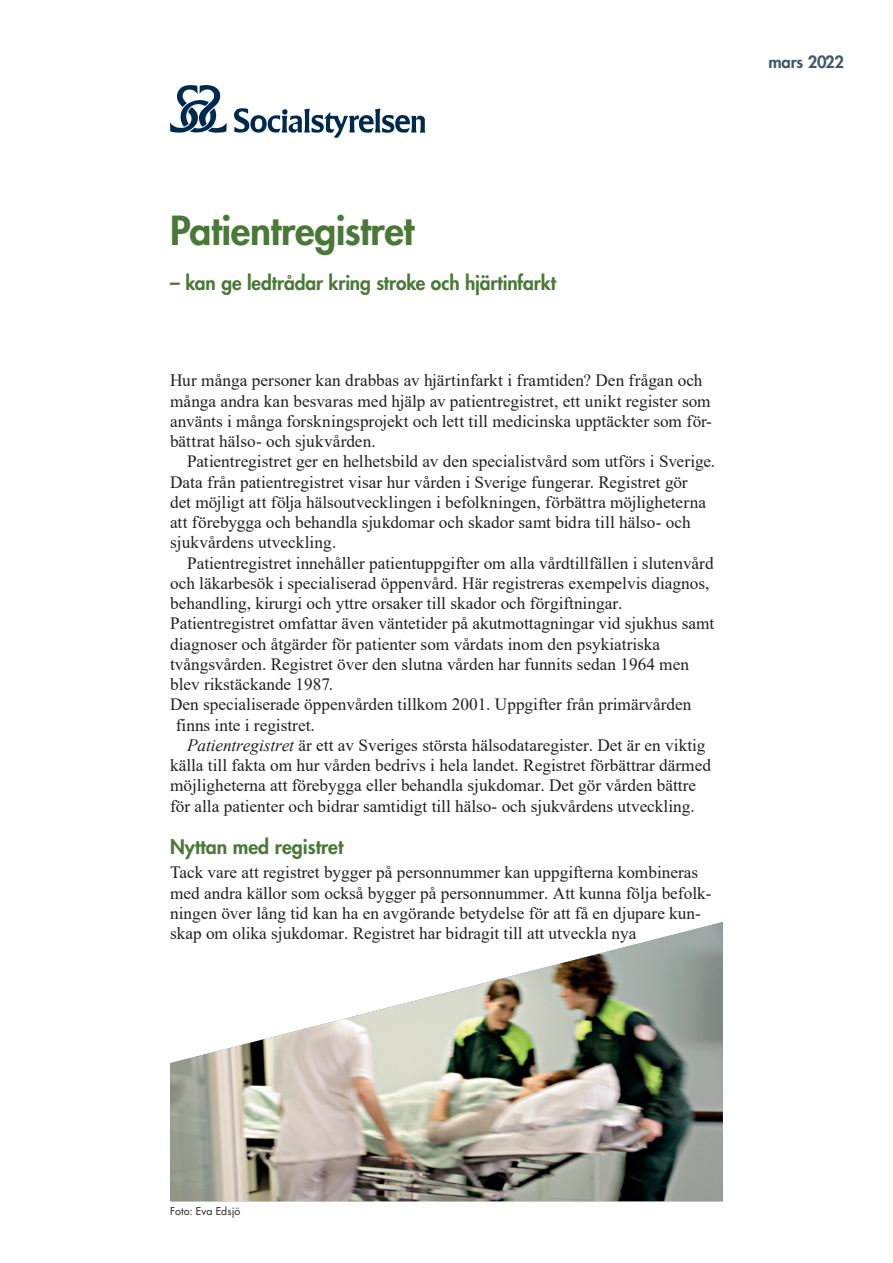
<style>
.page{position:relative;width:893px;height:1263px;background:#fff}
.page>*{position:absolute;margin:0;border:0;box-sizing:border-box;transform-origin:0 0}
.t1{font:800 39px "Futura Std";letter-spacing:-.01em;color:#4a7937}
.t2{font:800 19.5px "Futura Std";letter-spacing:-.005em;color:#4a7937}
.t3{font:17.25px/20.2px "Times New Roman";color:#231f20}
.t4{font:800 16.5px "Futura Std";letter-spacing:-.01em;color:#3f596b}
.t5{font:10.5px "Futura Std";letter-spacing:.005em;color:#231f20}
.s1{font-style:inherit}
.s2{font-style:italic}
</style>
<div class="page">
<svg style="left:170px;top:85px;width:57px;height:48px"></svg>
<svg style="left:234px;top:108px;width:191px;height:30px"></svg>
<img style="left:170px;top:922px;width:553px;height:279px">
<p class="t4" style="left:769px;top:51px;width:77px">mars 2022</p>
<h1 class="t1" style="left:170px;top:206px;width:246px">Patientregistret</h1>
<p class="t2" style="left:170px;top:270px;width:388px">– kan ge ledtrådar kring stroke och hjärtinfarkt</p>
<p class="t3" style="left:170px;top:370px;width:543px">Hur många personer kan drabbas av hjärtinfarkt i framtiden? Den frågan och många andra kan besvaras med hjälp av patientregistret, ett unikt register som använts i många forskningsprojekt och lett till medicinska upptäckter som för&shy;bättrat hälso- och sjukvården.</p>
<p class="t3" style="left:170px;top:451px;width:547px;text-indent:17px">Patientregistret ger en helhetsbild av den specialistvård som utförs i Sverige.<br>Data från patientregistret visar hur vården i Sverige fungerar. Registret gör<br>det möjligt att följa hälsoutvecklingen i befolkningen, förbättra möjligheterna att förebygga och behandla sjukdomar och skador samt bidra till hälso- och sjukvårdens utveckling.</p>
<p class="t3" style="left:170px;top:552px;width:546px;text-indent:17px"><span class="s1">Patientregistret innehåller patientuppgifter om alla vårdtillfällen i slutenvård och läkarbesök i specialiserad öppenvård.</span> Här registreras exempelvis diagnos, behandling, kirurgi och yttre orsaker till skador och förgiftningar.<br>Patientregistret omfattar även väntetider på akutmottagningar vid sjukhus samt diagnoser och åtgärder för patienter som vårdats inom den psykiatriska tvångsvården. Registret över den slutna vården har funnits sedan 1964 men blev rikstäckande 1987.<br>Den specialiserade öppenvården tillkom 2001. Uppgifter från primärvården</p>
<p class="t3" style="left:176px;top:714px;width:140px"><span class="s1">f</span>inns inte i registret.</p>
<p class="t3" style="left:170px;top:734px;width:542px;text-indent:17px"><span class="s2">Patientregistret</span> är ett av Sveriges största hälsodataregister. Det är en viktig källa till fakta om hur vården bedrivs i hela landet. Registret förbättrar därmed möjligheterna att förebygga eller behandla sjukdomar. Det gör vården bättre för alla patienter och bidrar samtidigt till hälso- och sjukvårdens utveckling.</p>
<p class="t2" style="left:170px;top:834px;width:175px">Nyttan med registret</p>
<p class="t3" style="left:170px;top:862px;width:543px">Tack vare att registret bygger på personnummer kan uppgifterna kombineras med andra källor som också bygger på personnummer. Att kunna följa befolk-</p>
<p class="t3" style="left:170px;top:902px;width:532px">ningen över lång tid kan ha en avgörande betydelse för att få en djupare kun&shy;skap om olika sjukdomar. Registret har bidragit till att utveckla nya</p>
<p class="t5" style="left:170px;top:1205px;width:72px">Foto: Eva Edsjö</p>
</div>
